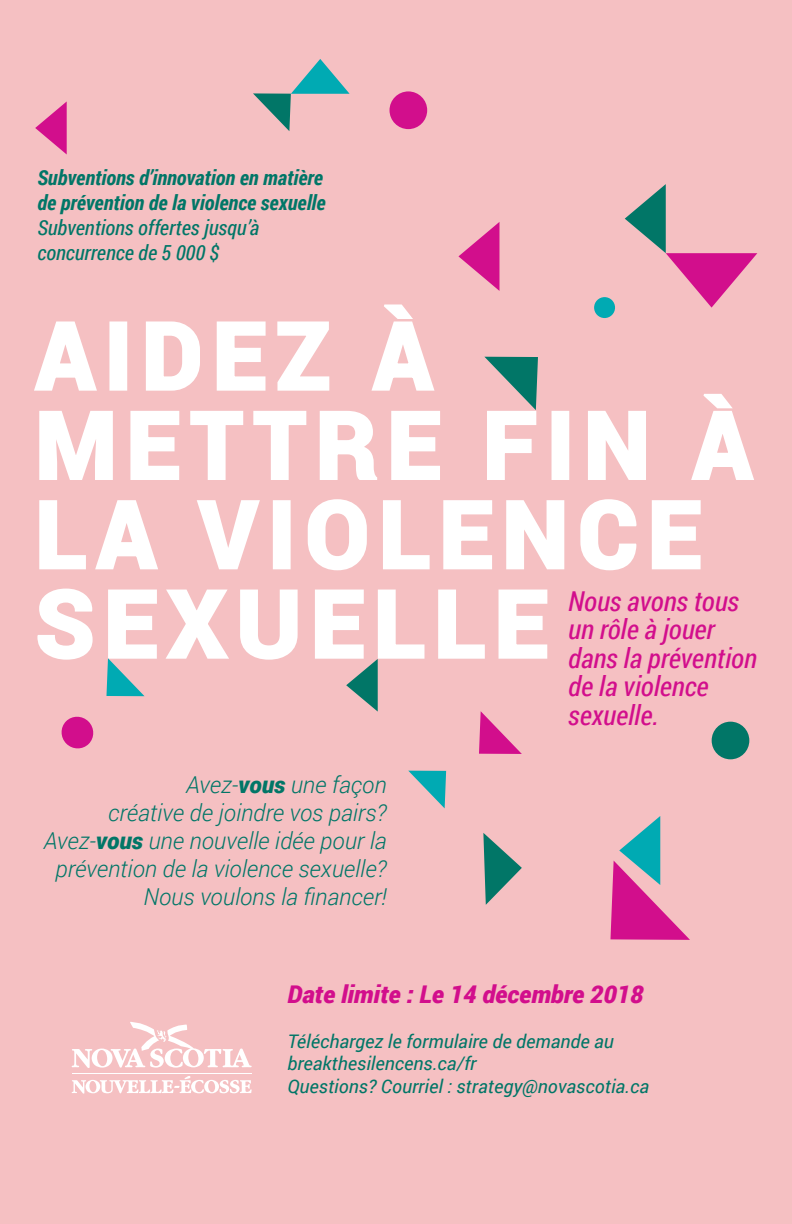
<style>
.page{position:relative;width:792px;height:1224px;background:#f5c0c2}
.page>*{position:absolute;margin:0;border:0;box-sizing:border-box;transform-origin:0 0}
.t1{font:900 94.1px "Roboto";letter-spacing:.1em;color:#fff}
.t2{font:italic 27.4px/28.6px "Roboto Condensed";color:#d20e8c}
.t3{font:italic 900 24.4px "Roboto";color:#d20e8c}
.t4{font:italic 300 23.3px/28px "Roboto";color:#017667;text-align:right}
.t5{font:italic 700 20.8px/24.9px "Roboto Condensed";color:#017667}
.t6{font:italic 20.8px/24.9px "Roboto Condensed";color:#017667}
.t7{font:italic 18.7px "Roboto";color:#017667}
.s1{font-weight:900}
</style>
<div class="page">
<hr style="left:72px;top:1073px;width:180px;height:1px;background:#fff">
<svg style="left:72px;top:1022px;width:180px;height:46px"></svg>
<svg style="left:72px;top:1076px;width:180px;height:18px"></svg>
<svg style="left:34px;top:321px;width:63px;height:70px"></svg>
<div style="left:109px;top:321px;width:18px;height:70px;border:2px solid #fff"></div>
<svg style="left:146px;top:321px;width:54px;height:70px"></svg>
<svg style="left:216px;top:321px;width:50px;height:70px"></svg>
<svg style="left:277px;top:321px;width:53px;height:70px"></svg>
<svg style="left:371px;top:304px;width:64px;height:87px"></svg>
<svg style="left:39px;top:411px;width:74px;height:69px"></svg>
<svg style="left:130px;top:411px;width:50px;height:69px"></svg>
<svg style="left:190px;top:411px;width:54px;height:69px"></svg>
<svg style="left:253px;top:411px;width:54px;height:69px"></svg>
<svg style="left:319px;top:411px;width:59px;height:69px"></svg>
<svg style="left:391px;top:411px;width:49px;height:69px"></svg>
<div style="left:552px;top:411px;width:17px;height:69px;border:2px solid #fff"></div>
<svg style="left:588px;top:411px;width:58px;height:69px"></svg>
<svg style="left:691px;top:394px;width:63px;height:86px"></svg>
<svg style="left:39px;top:500px;width:47px;height:70px"></svg>
<svg style="left:95px;top:500px;width:63px;height:70px"></svg>
<svg style="left:197px;top:500px;width:63px;height:70px"></svg>
<div style="left:273px;top:500px;width:18px;height:69px;border:2px solid #fff"></div>
<svg style="left:307px;top:499px;width:60px;height:72px"></svg>
<svg style="left:383px;top:500px;width:47px;height:70px"></svg>
<svg style="left:443px;top:500px;width:50px;height:70px"></svg>
<svg style="left:506px;top:500px;width:59px;height:70px"></svg>
<svg style="left:580px;top:499px;width:57px;height:72px"></svg>
<svg style="left:651px;top:500px;width:50px;height:70px"></svg>
<svg style="left:37px;top:588px;width:56px;height:72px"></svg>
<svg style="left:166px;top:589px;width:63px;height:70px"></svg>
<svg style="left:240px;top:589px;width:58px;height:71px"></svg>
<svg style="left:438px;top:589px;width:47px;height:70px"></svg>
<svg style="left:498px;top:589px;width:50px;height:70px"></svg>
<svg style="left:315px;top:589px;width:110px;height:123px"></svg>
<svg style="left:408px;top:771px;width:38px;height:37px"></svg>
<svg style="left:484px;top:357px;width:54px;height:123px"></svg>
<div style="left:594px;top:297px;width:21px;height:21px;background:#00aab3;border-radius:50%"></div>
<svg style="left:61px;top:716px;width:33px;height:33px"></svg>
<svg style="left:458px;top:222px;width:41px;height:69px"></svg>
<svg style="left:625px;top:184px;width:132px;height:124px"></svg>
<svg style="left:610px;top:816px;width:80px;height:124px"></svg>
<svg style="left:483px;top:833px;width:39px;height:72px"></svg>
<svg style="left:479px;top:711px;width:43px;height:43px"></svg>
<svg style="left:106px;top:589px;width:51px;height:107px"></svg>
<svg style="left:253px;top:59px;width:97px;height:72px"></svg>
<svg style="left:35px;top:101px;width:32px;height:54px"></svg>
<div style="left:712px;top:722px;width:37px;height:37px;background:#017667;border-radius:50%"></div>
<div style="left:390px;top:91px;width:37px;height:38px;background:#d20e8c;border-radius:50%"></div>
<p class="t5" style="left:37px;top:165px;width:290px">Subventions d’innovation en matière de prévention de la violence sexuelle</p>
<p class="t6" style="left:37px;top:214px;width:223px">Subventions offertes jusqu’à concurrence de 5 000 $</p>
<p class="t1" style="left:35px;top:290px;width:399px">AIDEZ À</p>
<p class="t1" style="left:35px;top:379px;width:718px">METTRE FIN À</p>
<p class="t1" style="left:35px;top:468px;width:668px">LA VIOLENCE</p>
<p class="t1" style="left:35px;top:558px;width:514px">SEXUELLE</p>
<p class="t2" style="left:568px;top:586px;width:190px">Nous avons tous un rôle à jouer dans la prévention de la violence sexuelle.</p>
<p class="t4" style="left:108px;top:770px;width:280px">Avez-<span class="s1">vous</span> une façon créative de joindre vos pairs?</p>
<p class="t4" style="left:44px;top:826px;width:344px;text-align:center">Avez-<span class="s1">vous</span> une nouvelle idée pour la prévention de la violence sexuelle?</p>
<p class="t4" style="left:144px;top:882px;width:245px">Nous voulons la financer!</p>
<p class="t3" style="left:287px;top:977px;width:358px">Date limite : Le 14 décembre 2018</p>
<p class="t7" style="left:287px;top:1028px;width:328px">Téléchargez le formulaire de demande au</p>
<p class="t7" style="left:287px;top:1051px;width:190px">breakthesilencens.ca/fr</p>
<p class="t7" style="left:287px;top:1073px;width:363px">Questions? Courriel : strategy@novascotia.ca</p>
</div>
